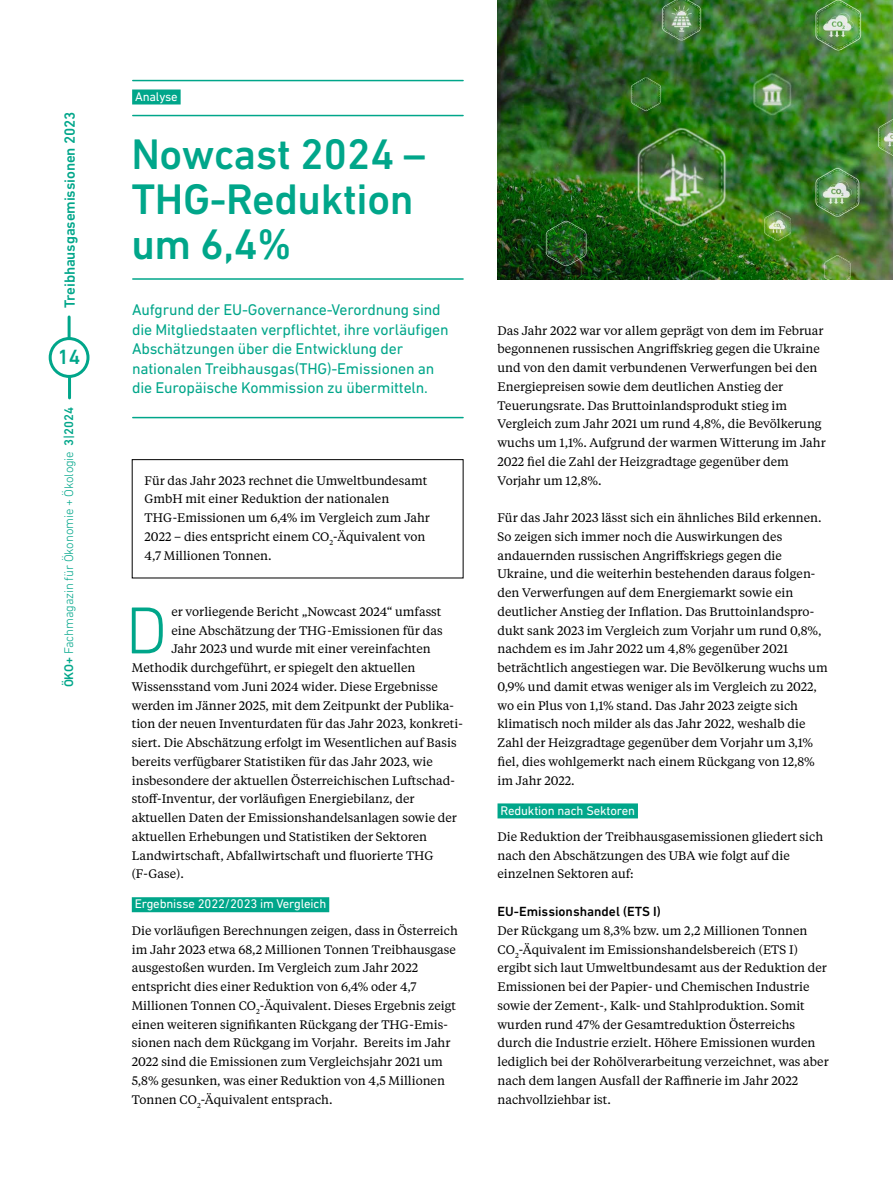
<style>
.page{position:relative;width:893px;height:1191px;background:#fff}
.page>*{position:absolute;margin:0;border:0;box-sizing:border-box;transform-origin:0 0}
.t1{font:300 67.5px "DIN Next LT Pro";color:#00a68a}
.t2{font:500 43.5px/45px "DIN Next LT Pro";letter-spacing:-.01em;color:#00a68a}
.t3{font:500 21px "DIN Next LT Pro";color:#00a68a}
.t4{font:15.75px/19.5px "DIN Next LT Pro";letter-spacing:-.01em;color:#00a68a}
.t5{font:500 15px "DIN Next LT Pro";letter-spacing:-.01em;color:#00a68a}
.t6{font:500 13.5px "DIN Next LT Pro";color:#000}
.t7{font:12.75px "DIN Next LT Pro";letter-spacing:-.01em;color:#fff}
.t8{font:300 12.75px "DIN Next LT Pro";letter-spacing:-.01em;color:#00a68a}
.t9{font:12.3px/18.8px "Tiempos Text";color:#000}
.s1{font-weight:500}
</style>
<div class="page">
<div style="left:49px;top:337px;width:41px;height:41px;border:3px solid #00a68a;border-radius:50%"></div>
<hr style="left:68px;top:317px;width:3px;height:21px;background:#00a68a">
<hr style="left:68px;top:377px;width:3px;height:21px;background:#00a68a">
<hr style="left:133px;top:115px;width:330px;height:1px;background:#00a68a">
<hr style="left:133px;top:278px;width:330px;height:2px;background:#00a68a">
<hr style="left:133px;top:417px;width:330px;height:1px;background:#00a68a">
<div style="left:132px;top:89px;width:49px;height:15px;background:#00a68a"></div>
<hr style="left:133px;top:80px;width:330px;height:1px;background:#00a68a">
<div style="left:132px;top:897px;width:197px;height:15px;background:#00a68a"></div>
<div style="left:497px;top:803px;width:141px;height:15px;background:#00a68a"></div>
<div style="left:132px;top:459px;width:331px;height:119px;border:1px solid #000"></div>
<img style="left:497px;top:0;width:396px;height:280px">
<p class="t5" style="left:61px;top:308px;width:198px;rotate:-90deg">Treibhausgasemissionen 2023</p>
<h3 class="t3" style="left:58px;top:345px;width:24px">14</h3>
<p class="t8" style="left:61px;top:687px;width:282px;rotate:-90deg"><span class="s1">ÖKO+</span> Fachmagazin für Ökonomie + Ökologie <span class="s1">3|2024</span></p>
<p class="t7" style="left:135px;top:89px;width:44px">Analyse</p>
<h2 class="t2" style="left:131px;top:132px;width:296px">Nowcast 2024 –<br>THG-Reduktion um 6,4%</h2>
<p class="t4" style="left:132px;top:300px;width:318px">Aufgrund der EU-Governance-Verordnung sind die Mitgliedstaaten verpflichtet, ihre vorläufigen Abschätzungen über die Entwicklung der nationalen Treibhausgas(THG)-Emissionen an die Europäische Kommission zu übermitteln.</p>
<p class="t9" style="left:145px;top:470px;width:287px">Für das Jahr 2023 rechnet die Umweltbundesamt GmbH mit einer Reduktion der nationalen THG-Emissionen um 6,4% im Vergleich zum Jahr 2022 – dies entspricht einem CO<sub>2</sub>-Äquivalent von 4,7 Millionen Tonnen.</p>
<h1 class="t1" style="left:125px;top:591px;width:43px">D</h1>
<p class="t9" style="left:171px;top:601px;width:272px">er vorliegende Bericht „Nowcast 2024“ umfasst</p>
<p class="t9" style="left:171px;top:620px;width:273px">eine Abschätzung der THG-Emissionen für das</p>
<p class="t9" style="left:171px;top:639px;width:261px">Jahr 2023 und wurde mit einer vereinfachten</p>
<p class="t9" style="left:132px;top:658px;width:285px">Methodik durchgeführt, er spiegelt den aktuellen</p>
<p class="t9" style="left:132px;top:676px;width:308px">Wissensstand vom Juni 2024 wider. Diese Ergebnisse</p>
<p class="t9" style="left:132px;top:695px;width:323px">werden im Jänner 2025, mit dem Zeitpunkt der Publika-</p>
<p class="t9" style="left:132px;top:714px;width:332px">tion der neuen Inventurdaten für das Jahr 2023, konkreti-</p>
<p class="t9" style="left:132px;top:733px;width:326px">siert. Die Abschätzung erfolgt im Wesentlichen auf Basis</p>
<p class="t9" style="left:132px;top:751px;width:303px">bereits verfügbarer Statistiken für das Jahr 2023, wie</p>
<p class="t9" style="left:132px;top:770px;width:324px">insbesondere der aktuellen Österreichischen Luftschad-</p>
<p class="t9" style="left:132px;top:789px;width:284px">stoff-Inventur, der vorläufigen Energiebilanz, der</p>
<p class="t9" style="left:132px;top:808px;width:327px">aktuellen Daten der Emissionshandelsanlagen sowie der</p>
<p class="t9" style="left:132px;top:826px;width:297px">aktuellen Erhebungen und Statistiken der Sektoren</p>
<p class="t9" style="left:132px;top:845px;width:303px">Landwirtschaft, Abfallwirtschaft und fluorierte THG</p>
<p class="t9" style="left:132px;top:864px;width:54px">(F-Gase).</p>
<p class="t7" style="left:135px;top:896px;width:193px">Ergebnisse 2022/2023 im Vergleich</p>
<p class="t9" style="left:132px;top:920px;width:328px">Die vorläufigen Berechnungen zeigen, dass in Österreich im Jahr 2023 etwa 68,2 Millionen Tonnen Treibhausgase ausgestoßen wurden. Im Vergleich zum Jahr 2022 entspricht dies einer Reduktion von 6,4% oder 4,7<br>Millionen Tonnen CO<sub>2</sub>-Äquivalent. Dieses Ergebnis zeigt einen weiteren signifikanten Rückgang der THG-Emis&shy;sionen nach dem Rückgang im Vorjahr. Bereits im Jahr 2022 sind die Emissionen zum Vergleichsjahr 2021 um 5,8% gesunken, was einer Reduktion von 4,5 Millionen Tonnen CO<sub>2</sub>-Äquivalent entsprach.</p>
<p class="t9" style="left:497px;top:320px;width:330px">Das Jahr 2022 war vor allem geprägt von dem im Februar begonnenen russischen Angriffskrieg gegen die Ukraine und von den damit verbundenen Verwerfungen bei den Energiepreisen sowie dem deutlichen Anstieg der Teuerungsrate. Das Bruttoinlandsprodukt stieg im Vergleich zum Jahr 2021 um rund 4,8%, die Bevölkerung wuchs um 1,1%. Aufgrund der warmen Witterung im Jahr 2022 fiel die Zahl der Heizgradtage gegenüber dem Vorjahr um 12,8%.</p>
<p class="t9" style="left:497px;top:508px;width:332px">Für das Jahr 2023 lässt sich ein ähnliches Bild erkennen.<br>So zeigen sich immer noch die Auswirkungen des andauernden russischen Angriffskriegs gegen die Ukraine, und die weiterhin bestehenden daraus folgen&shy;den Verwerfungen auf dem Energiemarkt sowie ein deutlicher Anstieg der Inflation. Das Bruttoinlandspro&shy;dukt sank 2023 im Vergleich zum Vorjahr um rund 0,8%, nachdem es im Jahr 2022 um 4,8% gegenüber 2021 beträchtlich angestiegen war. Die Bevölkerung wuchs um 0,9% und damit etwas weniger als im Vergleich zu 2022, wo ein Plus von 1,1% stand. Das Jahr 2023 zeigte sich klimatisch noch milder als das Jahr 2022, weshalb die Zahl der Heizgradtage gegenüber dem Vorjahr um 3,1% fiel, dies wohlgemerkt nach einem Rückgang von 12,8% im Jahr 2022.</p>
<p class="t7" style="left:500px;top:803px;width:136px">Reduktion nach Sektoren</p>
<p class="t9" style="left:497px;top:826px;width:327px">Die Reduktion der Treibhausgasemissionen gliedert sich nach den Abschätzungen des UBA wie folgt auf die einzelnen Sektoren auf:</p>
<p class="t6" style="left:497px;top:903px;width:165px">EU-Emissionshandel (ETS I)</p>
<p class="t9" style="left:497px;top:920px;width:333px">Der Rückgang um 8,3% bzw. um 2,2 Millionen Tonnen CO<sub>2</sub>-Äquivalent im Emissionshandelsbereich (ETS I) ergibt sich laut Umweltbundesamt aus der Reduktion der Emissionen bei der Papier- und Chemischen Industrie sowie der Zement-, Kalk- und Stahlproduktion. Somit wurden rund 47% der Gesamtreduktion Österreichs durch die Industrie erzielt. Höhere Emissionen wurden lediglich bei der Rohölverarbeitung verzeichnet, was aber nach dem langen Ausfall der Raffinerie im Jahr 2022 nachvollziehbar ist.</p>
</div>
